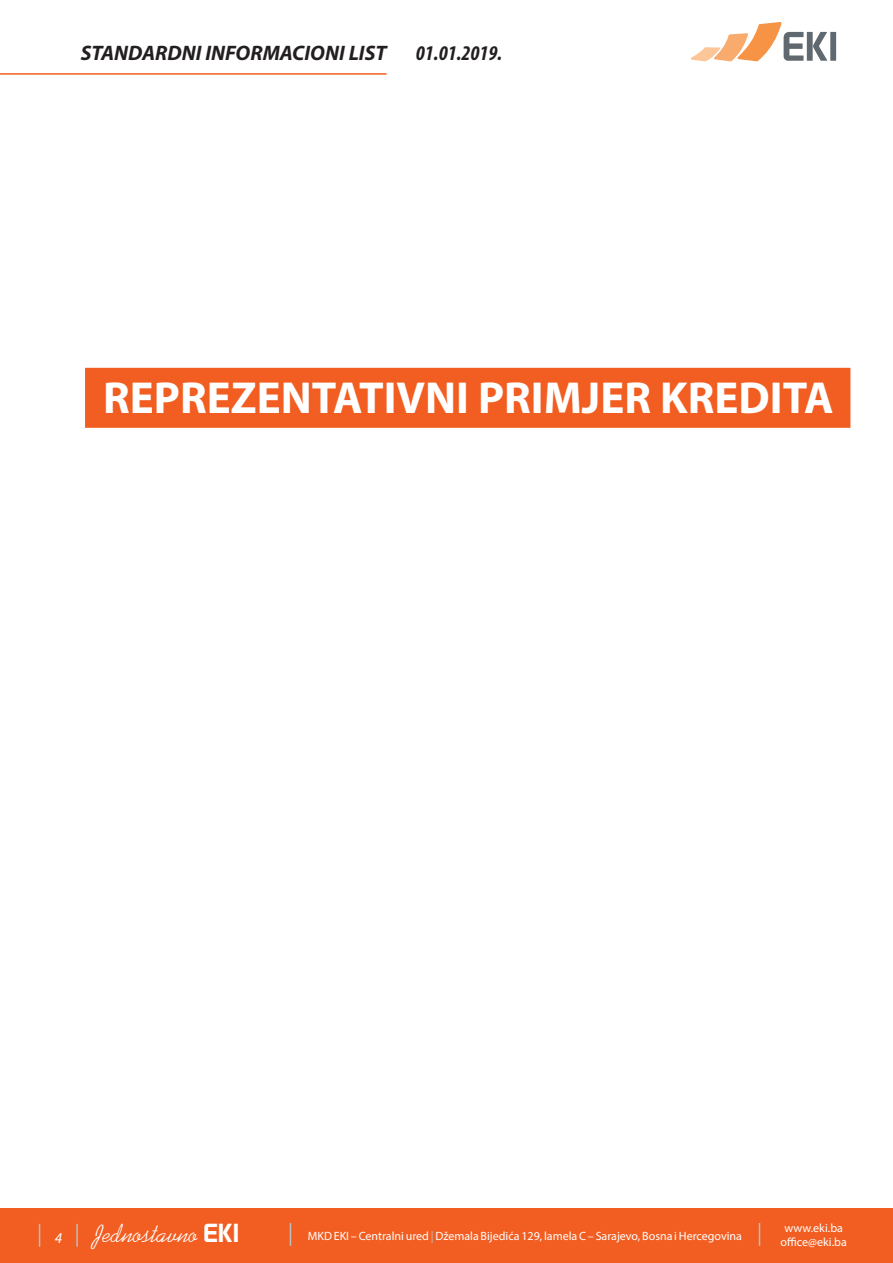
<style>
.page{position:relative;width:893px;height:1263px;background:#fff}
.page>*{position:absolute;margin:0;border:0;box-sizing:border-box;transform-origin:0 0}
.t1{font:700 45px "Myriad Pro";color:#fff}
.t2{font:25.5px "Koala BH";color:#fff}
.t3{font:italic 700 21px "Myriad Pro";color:#231f20}
.t4{font:italic 700 condensed 21px "Myriad Pro";color:#231f20}
.t5{font:italic 15px "Myriad Pro";color:#fff}
.t6{font:12px/14.4px "Myriad Pro";color:#fff;text-align:center}
.s1{font-family:"Prototype"}
.s2{color:#bcbdc0}
</style>
<div class="page">
<hr style="left:0;top:73px;width:387px;height:2px;background:#f25e21">
<div style="left:0;top:1208px;width:893px;height:55px;background:#f25e21"></div>
<svg style="left:691px;top:22px;width:146px;height:40px"></svg>
<svg style="left:39px;top:1224px;width:1px;height:23px"></svg>
<hr style="left:76px;top:1224px;width:2px;height:23px;background:#bcbdc0">
<svg style="left:290px;top:1223px;width:1px;height:23px"></svg>
<svg style="left:759px;top:1223px;width:1px;height:23px"></svg>
<div style="left:85px;top:368px;width:765px;height:60px;background:#f25e21"></div>
<h3 class="t3" style="left:81px;top:40px;width:307px">STANDARDNI INFORMACIONI LIST</h3>
<h3 class="t4" style="left:416px;top:40px;width:88px">01.01.2019.</h3>
<h1 class="t1" style="left:103px;top:368px;width:732px">REPREZENTATIVNI PRIMJER KREDITA</h1>
<p class="t5" style="left:55px;top:1228px;width:9px">4</p>
<h2 class="t2" style="left:95px;top:1219px;width:146px">Jednostavno <span class="s1">EKI</span></h2>
<p class="t6" style="left:308px;top:1229px;width:436px">MKD EKI – Centralni ured <span class="s2">|</span>Džemala Bijedića 129, lamela C – Sarajevo, Bosna i Hercegovina</p>
<p class="t6" style="left:781px;top:1220px;width:68px">www.eki.ba office@eki.ba</p>
</div>
